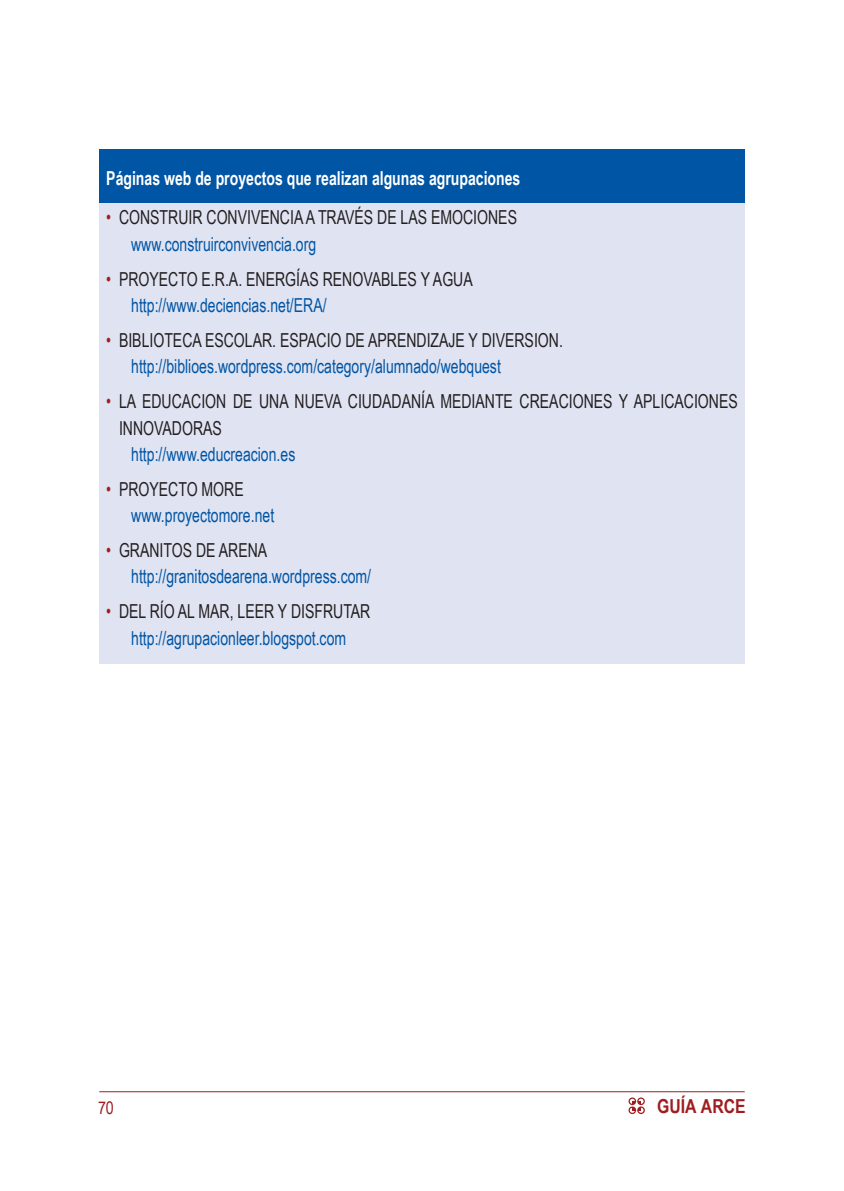
<style>
.page{position:relative;width:844px;height:1191px;background:#fff}
.page>*{position:absolute;margin:0;border:0;box-sizing:border-box;transform-origin:0 0}
.t1{font:19.25px/26.2px "Arial Narrow";color:#0155a5;scale:.89 1}
.t2{font:19.25px/26.2px "Arial Narrow";color:#231f20;scale:.89 1}
.t3{font:700 19.25px "Arial Narrow";color:#fff;scale:.89 1}
.t4{font:700 19.25px "Arial Narrow";color:#9f1d20}
.t5{font:17.5px "Arial Narrow";color:#9f1d20}
.s1{color:#9f1d20}
.s2{color:#0155a5}
.s3{color:#231f20}
</style>
<div class="page">
<div style="left:99px;top:149px;width:645px;height:54px;background:#0155a5"></div>
<div style="left:99px;top:203px;width:645px;height:460px;background:#e0e4f2"></div>
<div style="left:628px;top:1097px;width:8px;height:8px;border:1px solid #9f1d20;border-radius:50%"></div>
<div style="left:637px;top:1097px;width:7px;height:8px;border:1px solid #9f1d20;border-radius:50%"></div>
<div style="left:628px;top:1106px;width:8px;height:8px;border:1px solid #9f1d20;border-radius:50%"></div>
<svg style="left:632px;top:1101px;width:9px;height:9px"></svg>
<div style="left:637px;top:1106px;width:7px;height:8px;border:1px solid #9f1d20;border-radius:50%"></div>
<hr style="left:99px;top:1091px;width:645px;height:1px;background:#9f1d20">
<p class="t3" style="left:106px;top:167px;width:466px">Páginas web de proyectos que realizan algunas agrupaciones</p>
<p class="t2" style="left:131px;top:204px;width:435px;text-indent:-25px"><span class="s1">•</span> CONSTRUIR CONVIVENCIA A TRAVÉS DE LAS EMOCIONES <span class="s2">www.construirconvivencia.org</span></p>
<p class="t2" style="left:131px;top:266px;width:385px;text-indent:-25px"><span class="s1">•</span> PROYECTO E.R.A. ENERGÍAS RENOVABLES Y AGUA <span class="s2">http://www.deciencias.net/ERA/</span></p>
<p class="t1" style="left:131px;top:327px;width:486px;text-indent:-25px"><span class="s1">•</span> <span class="s3">BIBLIOTECA ESCOLAR. ESPACIO DE APRENDIZAJE Y DIVERSION. </span>http://biblioes.wordpress.com/category/alumnado/webquest</p>
<p class="t2" style="left:119px;top:388px;width:696px;text-indent:-13px"><span class="s1">•</span> LA EDUCACION DE UNA NUEVA CIUDADANÍA MEDIANTE CREACIONES Y APLICACIONES<br>INNOVADORAS</p>
<p class="t1" style="left:131px;top:441px;width:186px">http://www.educreacion.es</p>
<p class="t1" style="left:131px;top:476px;width:162px;text-indent:-25px"><span class="s1">•</span> <span class="s3">PROYECTO MORE </span>www.proyectomore.net</p>
<p class="t1" style="left:131px;top:537px;width:271px;text-indent:-25px"><span class="s1">•</span> <span class="s3">GRANITOS DE ARENA </span>http://granitosdearena.wordpress.com/</p>
<p class="t1" style="left:106px;top:598px;width:298px;text-align:center"><span class="s1">•</span> <span class="s3">DEL RÍO AL MAR, LEER Y DISFRUTAR </span>http://agrupacionleer.blogspot.com</p>
<p class="t5" style="left:98px;top:1097px;width:17px">70</p>
<p class="t4" style="left:657px;top:1095px;width:90px">GUÍA ARCE</p>
</div>
